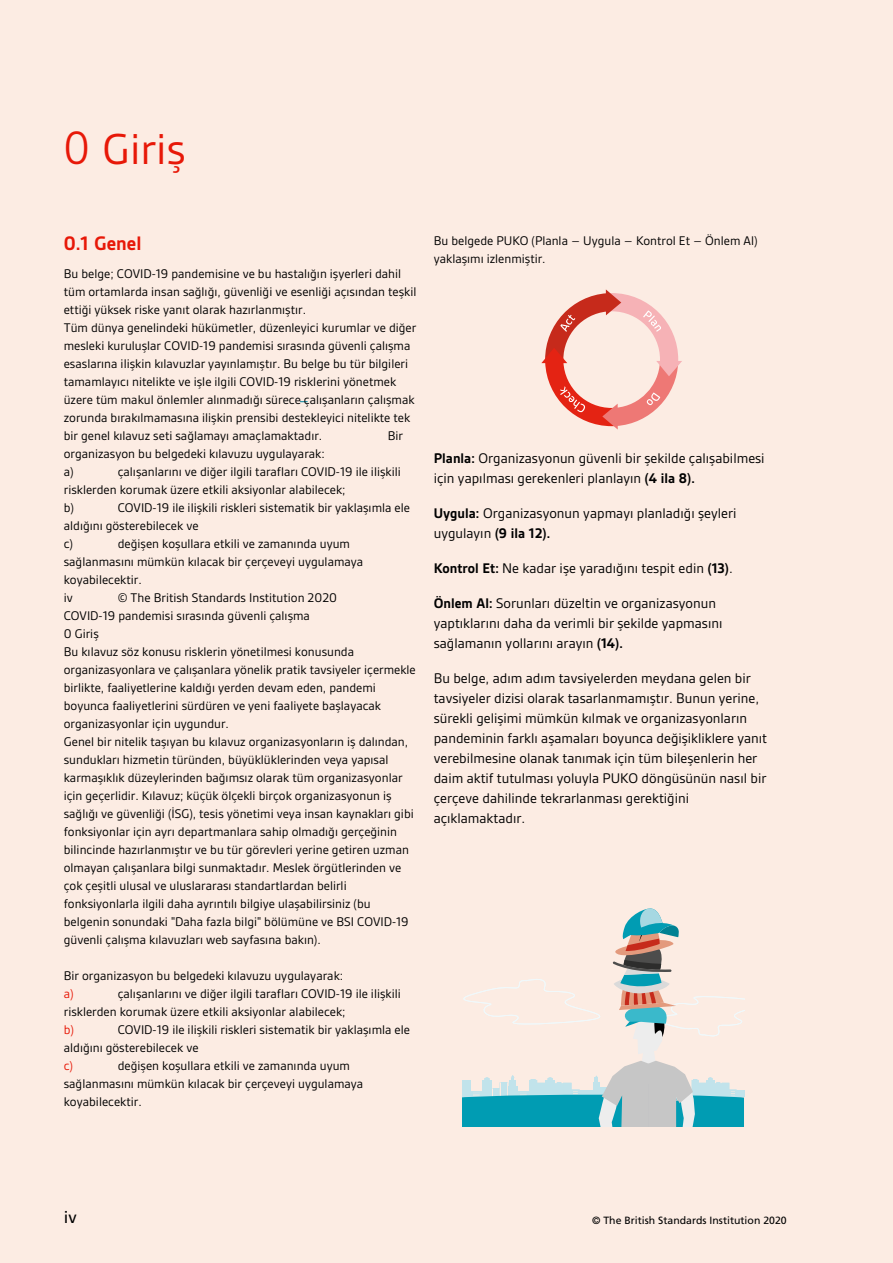
<style>
.page{position:relative;width:893px;height:1263px;background:#fcece3}
.page>*{position:absolute;margin:0;border:0;box-sizing:border-box;transform-origin:0 0}
.BODY_COPY__4mm{font:46.5px "Gesta";color:#e71808}
.BODY_COPY__4mm-2{font:700 21px "Gesta";color:#e71808}
.t1{font:16.5px "Frutiger";color:#000}
.BODY_COPY__4mm-3{font:15px/20px "Gesta";color:#000}
.BODY_COPY__4mm-4{font:13.5px/18px "Gesta";color:#000}
.t2{font:10.5px "Frutiger";color:#000}
.s1{font-family:"Frutiger";font-weight:300}
.s2{color:#e71807}
.s3{font-weight:700}
</style>
<div class="page">
<svg style="left:541px;top:289px;width:141px;height:141px"></svg>
<svg style="left:462px;top:908px;width:282px;height:219px"></svg>
<p class="BODY_COPY__4mm" style="left:64px;top:123px;width:123px"><span class="s1">0</span> Giriş</p>
<p class="BODY_COPY__4mm-2" style="left:64px;top:231px;width:79px">0.1 Genel</p>
<p class="BODY_COPY__4mm-4" style="left:64px;top:265px;width:354px">Bu belge; COVID-19 pandemisine ve bu hastalığın işyerleri dahil tüm ortamlarda insan sağlığı, güvenliği ve esenliği açısından teşkil ettiği yüksek riske yanıt olarak hazırlanmıştır.<br>Tüm dünya genelindeki hükümetler, düzenleyici kurumlar ve diğer mesleki kuruluşlar COVID-19 pandemisi sırasında güvenli çalışma esaslarına ilişkin kılavuzlar yayınlamıştır. Bu belge bu tür bilgileri tamamlayıcı nitelikte ve işle ilgili COVID-19 risklerini yönetmek üzere tüm makul önlemler alınmadığı sürece çalışanların çalışmak zorunda bırakılmamasına ilişkin prensibi destekleyici nitelikte tek bir genel kılavuz seti sağlamayı amaçlamaktadır.</p>
<p class="BODY_COPY__4mm-4" style="left:388px;top:427px;width:17px">Bir</p>
<p class="BODY_COPY__4mm-4" style="left:64px;top:445px;width:263px">organizasyon bu belgedeki kılavuzu uygulayarak: a)</p>
<p class="BODY_COPY__4mm-4" style="left:64px;top:463px;width:339px;text-indent:54px">çalışanlarını ve diğer ilgili tarafları COVID-19 ile ilişkili risklerden korumak üzere etkili aksiyonlar alabilecek;<br>b)</p>
<p class="BODY_COPY__4mm-4" style="left:64px;top:499px;width:348px;text-indent:54px">COVID-19 ile ilişkili riskleri sistematik bir yaklaşımla ele aldığını gösterebilecek ve<br>c)</p>
<p class="BODY_COPY__4mm-4" style="left:64px;top:535px;width:301px;text-indent:54px">değişen koşullara etkili ve zamanında uyum sağlanmasını mümkün kılacak bir çerçeveyi uygulamaya koyabilecektir.<br>iv</p>
<p class="BODY_COPY__4mm-4" style="left:64px;top:589px;width:354px;text-indent:54px">© The British Standards Institution 2020<br>COVID-19 pandemisi sırasında güvenli çalışma<br>0 Giriş<br>Bu kılavuz söz konusu risklerin yönetilmesi konusunda organizasyonlara ve çalışanlara yönelik pratik tavsiyeler içermekle birlikte, faaliyetlerine kaldığı yerden devam eden, pandemi boyunca faaliyetlerini sürdüren ve yeni faaliyete başlayacak organizasyonlar için uygundur.<br>Genel bir nitelik taşıyan bu kılavuz organizasyonların iş dalından, sundukları hizmetin türünden, büyüklüklerinden veya yapısal karmaşıklık düzeylerinden bağımsız olarak tüm organizasyonlar için geçerlidir. Kılavuz; küçük ölçekli birçok organizasyonun iş sağlığı ve güvenliği (İSG), tesis yönetimi veya insan kaynakları gibi fonksiyonlar için ayrı departmanlara sahip olmadığı gerçeğinin bilincinde hazırlanmıştır ve bu tür görevleri yerine getiren uzman olmayan çalışanlara bilgi sunmaktadır. Meslek örgütlerinden ve çok çeşitli ulusal ve uluslararası standartlardan belirli fonksiyonlarla ilgili daha ayrıntılı bilgiye ulaşabilirsiniz (bu belgenin sonundaki "Daha fazla bilgi" bölümüne ve BSI COVID-19 güvenli çalışma kılavuzları web sayfasına bakın).</p>
<p class="BODY_COPY__4mm-4" style="left:64px;top:967px;width:281px">Bir organizasyon bu belgedeki kılavuzu uygulayarak: <span class="s2">a)</span></p>
<p class="BODY_COPY__4mm-4" style="left:64px;top:985px;width:339px;text-indent:54px">çalışanlarını ve diğer ilgili tarafları COVID-19 ile ilişkili risklerden korumak üzere etkili aksiyonlar alabilecek;<br><span class="s2">b)</span></p>
<p class="BODY_COPY__4mm-4" style="left:64px;top:1021px;width:348px;text-indent:54px">COVID-19 ile ilişkili riskleri sistematik bir yaklaşımla ele aldığını gösterebilecek ve<br><span class="s2">c)</span></p>
<p class="BODY_COPY__4mm-4" style="left:64px;top:1057px;width:301px;text-indent:54px">değişen koşullara etkili ve zamanında uyum sağlanmasını mümkün kılacak bir çerçeveyi uygulamaya koyabilecektir.</p>
<p class="BODY_COPY__4mm-4" style="left:434px;top:232px;width:325px">Bu belgede PUKO (Planla – Uygula – Kontrol Et – Önlem Al) yaklaşımı izlenmiştir.</p>
<p class="BODY_COPY__4mm-3" style="left:434px;top:448px;width:332px"><span class="s3">Planla:</span> Organizasyonun güvenli bir şekilde çalışabilmesi için yapılması gerekenleri planlayın <span class="s3">(4 ila 8).</span></p>
<p class="BODY_COPY__4mm-3" style="left:434px;top:503px;width:304px"><span class="s3">Uygula:</span> Organizasyonun yapmayı planladığı şeyleri uygulayın <span class="s3">(9 ila 12).</span></p>
<p class="BODY_COPY__4mm-3" style="left:434px;top:558px;width:301px"><span class="s3">Kontrol Et:</span> Ne kadar işe yaradığını tespit edin <span class="s3">(13)</span>.</p>
<p class="BODY_COPY__4mm-3" style="left:434px;top:593px;width:290px"><span class="s3">Önlem Al:</span> Sorunları düzeltin ve organizasyonun yaptıklarını daha da verimli bir şekilde yapmasını sağlamanın yollarını arayın <span class="s3">(14).</span></p>
<p class="BODY_COPY__4mm-3" style="left:434px;top:668px;width:335px">Bu belge, adım adım tavsiyelerden meydana gelen bir tavsiyeler dizisi olarak tasarlanmamıştır. Bunun yerine, sürekli gelişimi mümkün kılmak ve organizasyonların pandeminin farklı aşamaları boyunca değişikliklere yanıt verebilmesine olanak tanımak için tüm bileşenlerin her daim aktif tutulması yoluyla PUKO döngüsünün nasıl bir çerçeve dahilinde tekrarlanması gerektiğini açıklamaktadır.</p>
<p class="t1" style="left:64px;top:1207px;width:14px">iv</p>
<p class="t2" style="left:592px;top:1214px;width:196px">© The British Standards Institution 2020</p>
</div>
